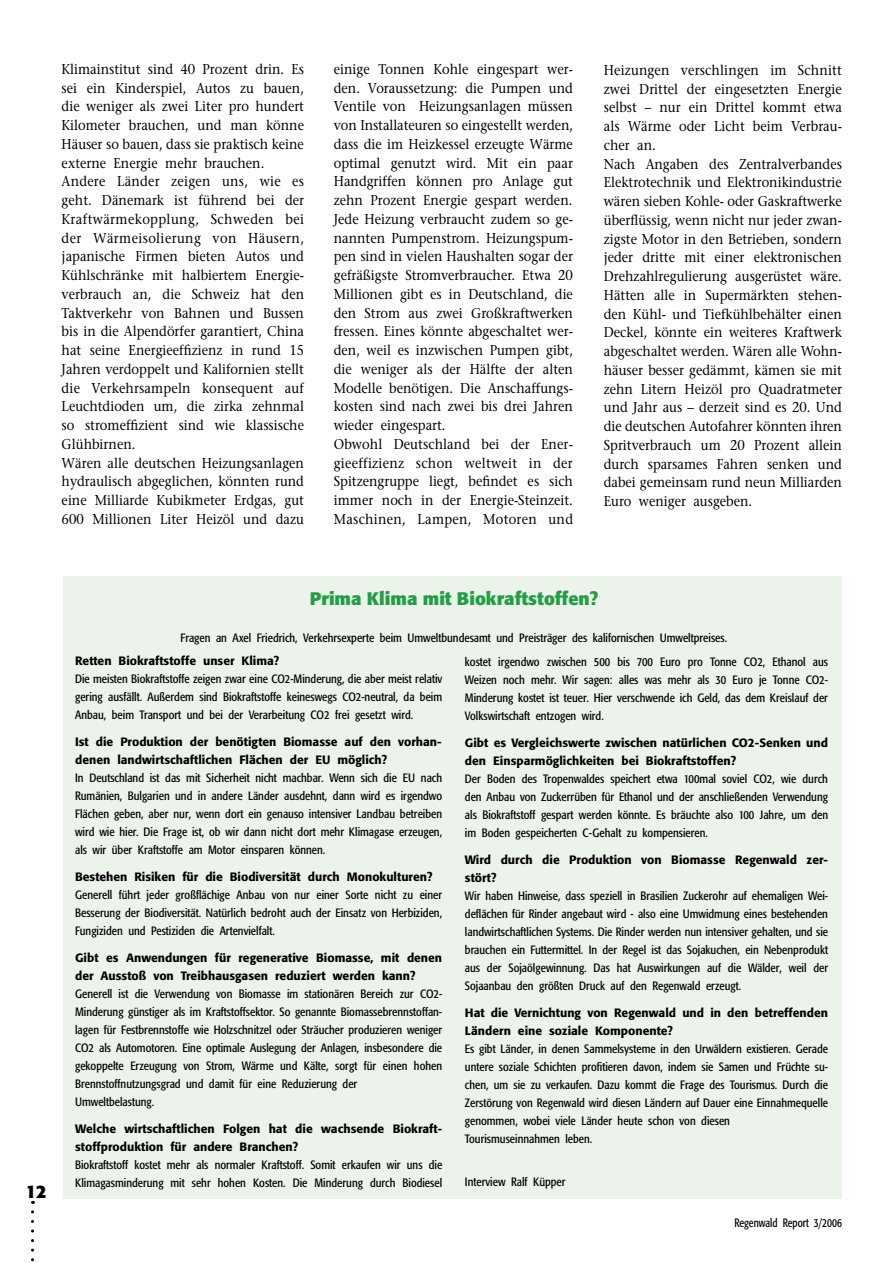
<style>
.page{position:relative;width:893px;height:1263px;background:#fff}
.page>*{position:absolute;margin:0;border:0;box-sizing:border-box;transform-origin:0 0}
.Zwischenzeilen{font:700 18px "Formata";color:#239e46}
.t1{font:700 18px "Formata";color:#000}
.Fließtext{font:14.25px/18.8px "Stone Serif";color:#000;text-align:justify;scale:.9 1}
.Kastentext{font:condensed 12px/18px "Formata";color:#000;text-align:justify}
.Kastentext-2{font:500 12px/18px "Formata";color:#000}
.Kastentext-3{font:condensed 12px "Formata";color:#000;scale:.9 1}
</style>
<div class="page">
<svg style="left:31px;top:1212px;width:3px;height:50px"></svg>
<div style="left:64px;top:577px;width:778px;height:622px;background:#ecf3ea"></div>
<p class="Fließtext" style="left:62px;top:60px;width:271px">Klimainstitut sind 40 Prozent drin. Es sei ein Kinderspiel, Autos zu bauen, die weniger als zwei Liter pro hundert Kilometer brauchen, und man könne Häuser so bauen, dass sie praktisch keine externe Energie mehr brauchen.</p>
<p class="Fließtext" style="left:62px;top:172px;width:271px">Andere Länder zeigen uns, wie es geht. Dänemark ist führend bei der Kraftwärmekopplung, Schweden bei der Wärmeisolierung von Häusern, japanische Firmen bieten Autos und Kühlschränke mit halbiertem Energie&shy;verbrauch an, die Schweiz hat den Taktverkehr von Bahnen und Bussen bis in die Alpendörfer garantiert, China hat seine Energieeffizienz in rund 15<br>Jahren verdoppelt und Kalifornien stellt die Verkehrsampeln konsequent auf Leuchtdioden um, die zirka zehnmal so stromeffizient sind wie klassische Glühbirnen.</p>
<p class="Fließtext" style="left:62px;top:453px;width:271px">Wären alle deutschen Heizungsanlagen hydraulisch abgeglichen, könnten rund eine Milliarde Kubikmeter Erdgas, gut 600 Millionen Liter Heizöl und dazu</p>
<p class="Fließtext" style="left:334px;top:60px;width:267px">einige Tonnen Kohle eingespart wer&shy;den. Voraussetzung: die Pumpen und Ventile von Heizungsanlagen müssen von Installateuren so eingestellt werden, dass die im Heizkessel erzeugte Wärme optimal genutzt wird. Mit ein paar Handgriffen können pro Anlage gut zehn Prozent Energie gespart werden.</p>
<p class="Fließtext" style="left:334px;top:210px;width:267px">Jede Heizung verbraucht zudem so ge&shy;nannten Pumpenstrom. Heizungspum&shy;pen sind in vielen Haushalten sogar der gefräßigste Stromverbraucher. Etwa 20<br>Millionen gibt es in Deutschland, die den Strom aus zwei Großkraftwerken fressen. Eines könnte abgeschaltet wer&shy;den, weil es inzwischen Pumpen gibt, die weniger als der Hälfte der alten Modelle benötigen. Die Anschaffungs&shy;kosten sind nach zwei bis drei Jahren wieder eingespart.</p>
<p class="Fließtext" style="left:334px;top:435px;width:267px">Obwohl Deutschland bei der Ener&shy;gieeffizienz schon weltweit in der Spitzengruppe liegt, befindet es sich immer noch in der Energie-Steinzeit.<br>Maschinen, Lampen, Motoren und</p>
<p class="Fließtext" style="left:604px;top:61px;width:266px">Heizungen verschlingen im Schnitt zwei Drittel der eingesetzten Energie selbst – nur ein Drittel kommt etwa als Wärme oder Licht beim Verbrau&shy;cher an.</p>
<p class="Fließtext" style="left:604px;top:154px;width:266px">Nach Angaben des Zentralverbandes Elektrotechnik und Elektronikindustrie wären sieben Kohle- oder Gaskraftwerke überflüssig, wenn nicht nur jeder zwan&shy;zigste Motor in den Betrieben, sondern jeder dritte mit einer elektronischen Drehzahlregulierung ausgerüstet wäre.<br>Hätten alle in Supermärkten stehen&shy;den Kühl- und Tiefkühlbehälter einen Deckel, könnte ein weiteres Kraftwerk abgeschaltet werden. Wären alle Wohn&shy;häuser besser gedämmt, kämen sie mit zehn Litern Heizöl pro Quadratmeter und Jahr aus – derzeit sind es 20. Und die deutschen Autofahrer könnten ihren Spritverbrauch um 20 Prozent allein durch sparsames Fahren senken und dabei gemeinsam rund neun Milliarden Euro weniger ausgeben.</p>
<h1 class="t1" style="left:26px;top:1180px;width:22px">12</h1>
<p class="Zwischenzeilen" style="left:310px;top:587px;width:290px">Prima Klima mit Biokraftstoffen?</p>
<p class="Kastentext" style="left:181px;top:629px;width:548px">Fragen an Axel Friedrich, Verkehrsexperte beim Umweltbundesamt und Preisträger des kalifornischen Umweltpreises.</p>
<p class="Kastentext-2" style="left:75px;top:652px;width:206px">Retten Biokraftstoffe unser Klima?</p>
<p class="Kastentext" style="left:75px;top:670px;width:369px">Die meisten Biokraftstoffe zeigen zwar eine CO2-Minderung, die aber meist relativ gering ausfällt. Außerdem sind Biokraftstoffe keineswegs CO2-neutral, da beim Anbau, beim Transport und bei der Verarbeitung CO2 frei gesetzt wird.</p>
<p class="Kastentext-2" style="left:75px;top:733px;width:368px">Ist die Produktion der benötigten Biomasse auf den vorhan&shy;denen landwirtschaftlichen Flächen der EU möglich?</p>
<p class="Kastentext" style="left:75px;top:769px;width:369px">In Deutschland ist das mit Sicherheit nicht machbar. Wenn sich die EU nach Rumänien, Bulgarien und in andere Länder ausdehnt, dann wird es irgendwo Flächen geben, aber nur, wenn dort ein genauso intensiver Landbau betreiben wird wie hier. Die Frage ist, ob wir dann nicht dort mehr Klimagase erzeugen, als wir über Kraftstoffe am Motor einsparen können.</p>
<p class="Kastentext-2" style="left:75px;top:868px;width:359px">Bestehen Risiken für die Biodiversität durch Monokulturen?</p>
<p class="Kastentext" style="left:75px;top:886px;width:369px">Generell führt jeder großflächige Anbau von nur einer Sorte nicht zu einer Besserung der Biodiversität. Natürlich bedroht auch der Einsatz von Herbiziden, Fungiziden und Pestiziden die Artenvielfalt.</p>
<p class="Kastentext-2" style="left:75px;top:949px;width:369px">Gibt es Anwendungen für regenerative Biomasse, mit denen der Ausstoß von Treibhausgasen reduziert werden kann?</p>
<p class="Kastentext" style="left:75px;top:985px;width:369px">Generell ist die Verwendung von Biomasse im stationären Bereich zur CO2- Minderung günstiger als im Kraftstoffsektor. So genannte Biomassebrennstoffan&shy;lagen für Festbrennstoffe wie Holzschnitzel oder Sträucher produzieren weniger CO2 als Automotoren. Eine optimale Auslegung der Anlagen, insbesondere die gekoppelte Erzeugung von Strom, Wärme und Kälte, sorgt für einen hohen Brennstoffnutzungsgrad und damit für eine Reduzierung der</p>
<p class="Kastentext" style="left:75px;top:1093px;width:81px">Umweltbelastung.</p>
<p class="Kastentext-2" style="left:75px;top:1120px;width:369px">Welche wirtschaftlichen Folgen hat die wachsende Biokraft&shy;stoffproduktion für andere Branchen?</p>
<p class="Kastentext" style="left:75px;top:1156px;width:369px">Biokraftstoff kostet mehr als normaler Kraftstoff. Somit erkaufen wir uns die<br>Klimagasminderung mit sehr hohen Kosten. Die Minderung durch Biodiesel</p>
<p class="Kastentext" style="left:465px;top:653px;width:365px">kostet irgendwo zwischen 500 bis 700 Euro pro Tonne CO2, Ethanol aus Weizen noch mehr. Wir sagen: alles was mehr als 30 Euro je Tonne CO2- Minderung kostet ist teuer. Hier verschwende ich Geld, das dem Kreislauf der Volkswirtschaft entzogen wird.</p>
<p class="Kastentext-2" style="left:465px;top:733px;width:365px">Gibt es Vergleichswerte zwischen natürlichen CO2-Senken und den Einsparmöglichkeiten bei Biokraftstoffen?</p>
<p class="Kastentext" style="left:465px;top:770px;width:365px">Der Boden des Tropenwaldes speichert etwa 100mal soviel CO2, wie durch den Anbau von Zuckerrüben für Ethanol und der anschließenden Verwendung als Biokraftstoff gespart werden könnte. Es bräuchte also 100 Jahre, um den im Boden gespeicherten C-Gehalt zu kompensieren.</p>
<p class="Kastentext-2" style="left:465px;top:850px;width:365px">Wird durch die Produktion von Biomasse Regenwald zer&shy;stört?</p>
<p class="Kastentext" style="left:465px;top:887px;width:365px">Wir haben Hinweise, dass speziell in Brasilien Zuckerohr auf ehemaligen Wei&shy;deflächen für Rinder angebaut wird - also eine Umwidmung eines bestehenden landwirtschaftlichen Systems. Die Rinder werden nun intensiver gehalten, und sie brauchen ein Futtermittel. In der Regel ist das Sojakuchen, ein Nebenprodukt aus der Sojaölgewinnung. Das hat Auswirkungen auf die Wälder, weil der Sojaanbau den größten Druck auf den Regenwald erzeugt.</p>
<p class="Kastentext-2" style="left:465px;top:1003px;width:365px">Hat die Vernichtung von Regenwald und in den betreffenden<br>Ländern eine soziale Komponente?</p>
<p class="Kastentext" style="left:465px;top:1040px;width:365px">Es gibt Länder, in denen Sammelsysteme in den Urwäldern existieren. Gerade untere soziale Schichten profitieren davon, indem sie Samen und Früchte su&shy;chen, um sie zu verkaufen. Dazu kommt die Frage des Tourismus. Durch die Zerstörung von Regenwald wird diesen Ländern auf Dauer eine Einnahmequelle genommen, wobei viele Länder heute schon von diesen</p>
<p class="Kastentext" style="left:465px;top:1130px;width:129px">Tourismuseinnahmen leben.</p>
<p class="Kastentext" style="left:465px;top:1173px;width:102px">Interview Ralf Küpper</p>
<p class="Kastentext-3" style="left:734px;top:1216px;width:121px">Regenwald Report 3/2006</p>
</div>
